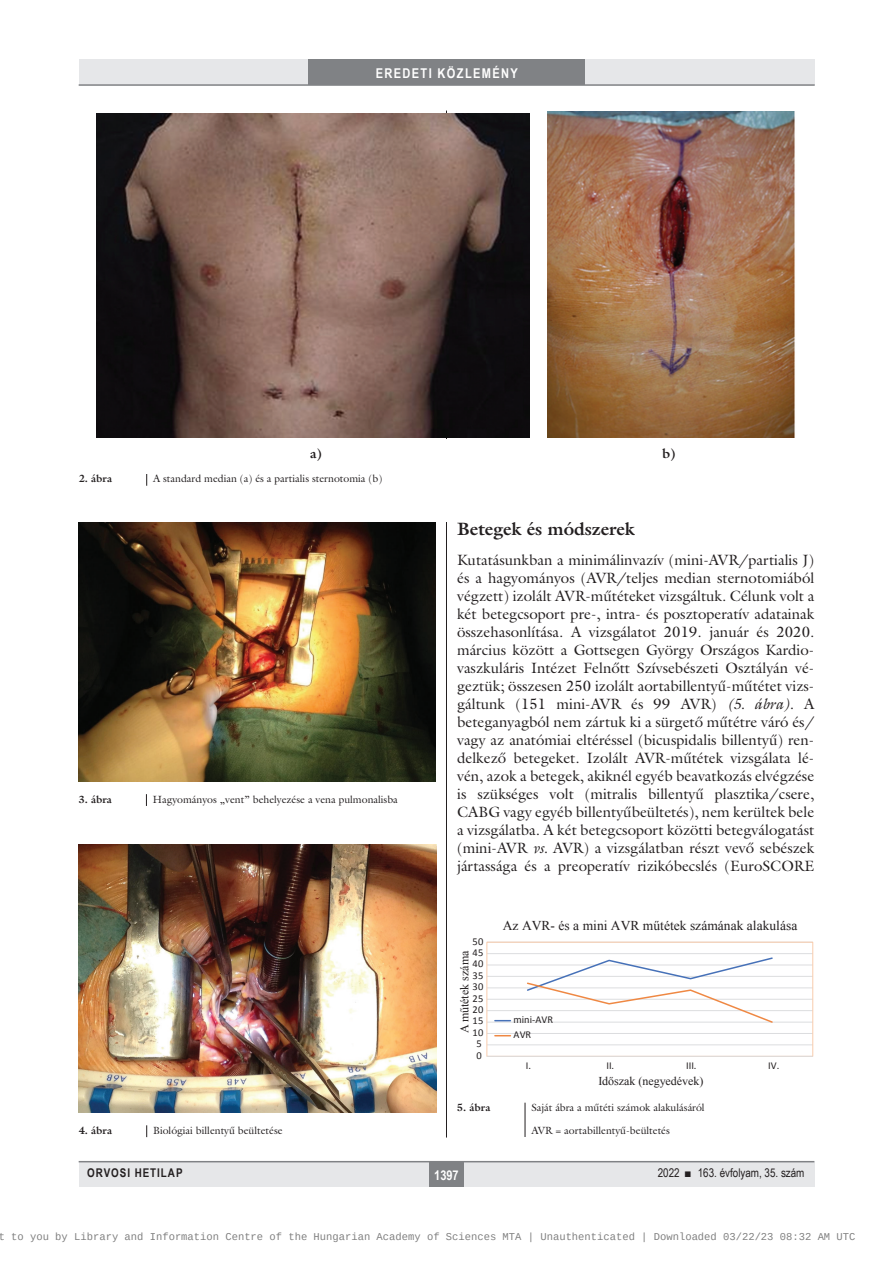
<style>
.page{position:relative;width:893px;height:1263px;background:#fff}
.page>*{position:absolute;margin:0;border:0;box-sizing:border-box;transform-origin:0 0}
.alcimbold{font:700 18px "Galliard Reg";color:#231f20}
.Body_tompa{font:15px/18px "Galliard Reg";color:#231f20;text-align:justify}
.t1{font:13.5px "Times New Roman";color:#231f20}
.t2{font:700 13.5px "Arial Narrow";letter-spacing:.1em;color:#fff}
.roviditesek_cim{font:700 13.5px "Galliard Reg";color:#231f20}
.t3{font:12px "Times New Roman";color:#231f20}
.t4{font:12px "Arial Narrow";color:#231f20}
.t5{font:700 12px "Arial Narrow";letter-spacing:.08em;color:#231f20}
.kepalairas2{font:10.5px "Galliard Reg";color:#231f20}
.t6{font:10.5px "Liberation Mono";color:rgb(0 0 0/.5)}
.t7{font:10.5px/15px "Calibri";letter-spacing:.01em;color:#231f20}
.kepalairas1{font:700 10.5px "Galliard Reg";color:#231f20}
.s1{font-style:italic}
</style>
<div class="page">
<div style="left:79px;top:1161px;width:735px;height:25px;background:#e6e7e9"></div>
<div style="left:429px;top:1161px;width:34px;height:25px;background:#808285"></div>
<hr style="left:79px;top:1161px;width:735px;height:1px;background:#808285">
<div style="left:79px;top:60px;width:735px;height:25px;background:#e6e7e9"></div>
<div style="left:308px;top:60px;width:277px;height:25px;background:#808285"></div>
<hr style="left:79px;top:84px;width:736px;height:2px;background:#808285">
<hr style="left:446px;top:111px;width:1px;height:1026px;background:#231f20">
<img style="left:97px;top:113px;width:433px;height:324px">
<img style="left:548px;top:112px;width:247px;height:326px">
<div style="left:79px;top:474px;width:735px;height:48px;background:#fff"></div>
<svg style="left:146px;top:474px;width:1px;height:12px"></svg>
<svg style="left:146px;top:794px;width:1px;height:12px"></svg>
<svg style="left:146px;top:1125px;width:1px;height:12px"></svg>
<hr style="left:525px;top:1103px;width:1px;height:34px;background:#231f20">
<div style="left:95px;top:439px;width:701px;height:35px;background:#fff"></div>
<img style="left:79px;top:523px;width:357px;height:258px">
<img style="left:79px;top:845px;width:357px;height:268px">
<hr style="left:487px;top:1044px;width:326px;height:1px;background:#dcdddf">
<hr style="left:487px;top:1033px;width:326px;height:1px;background:#dcdddf">
<hr style="left:487px;top:1022px;width:326px;height:1px;background:#dcdddf">
<hr style="left:487px;top:1010px;width:326px;height:1px;background:#dcdddf">
<hr style="left:487px;top:999px;width:326px;height:1px;background:#dcdddf">
<hr style="left:487px;top:987px;width:326px;height:1px;background:#dcdddf">
<hr style="left:487px;top:976px;width:326px;height:1px;background:#dcdddf">
<hr style="left:487px;top:964px;width:326px;height:1px;background:#dcdddf">
<hr style="left:487px;top:953px;width:326px;height:1px;background:#dcdddf">
<div style="left:486px;top:942px;width:327px;height:115px;border:1px solid #f9ccad"></div>
<hr style="left:487px;top:1056px;width:326px;height:1px;background:#dcdddf">
<svg style="left:526px;top:957px;width:248px;height:66px"></svg>
<svg style="left:495px;top:1020px;width:15px;height:1px"></svg>
<svg style="left:495px;top:1035px;width:15px;height:1px"></svg>
<p class="t2" style="left:376px;top:63px;width:144px">EREDETI KÖZLEMÉNY</p>
<p class="roviditesek_cim" style="left:310px;top:444px;width:13px">a)</p>
<p class="roviditesek_cim" style="left:662px;top:444px;width:15px">b)</p>
<p class="kepalairas1" style="left:79px;top:472px;width:35px">2. ábra</p>
<p class="kepalairas2" style="left:153px;top:472px;width:231px">A standard median (a) és a partialis sternotomia (b)</p>
<p class="kepalairas1" style="left:78px;top:792px;width:35px">3. ábra</p>
<p class="kepalairas2" style="left:153px;top:792px;width:247px">Hagyományos „vent” behelyezése a vena pulmonalisba</p>
<p class="kepalairas1" style="left:79px;top:1123px;width:35px">4. ábra</p>
<p class="kepalairas2" style="left:153px;top:1123px;width:131px">Biológiai billentyű beültetése</p>
<p class="alcimbold" style="left:457px;top:517px;width:179px">Betegek és módszerek</p>
<p class="Body_tompa" style="left:457px;top:551px;width:359px">Kutatásunkban a minimálinvazív (mini-AVR/partialis J) és a hagyományos (AVR/teljes median sternotomiából végzett) izolált AVR-műtéteket vizsgáltuk. Célunk volt a két betegcsoport pre-, intra- és posztoperatív adatainak összehasonlítása. A vizsgálatot 2019. január és 2020. március között a Gottsegen György Országos Kardio&shy;vaszkuláris Intézet Felnőtt Szívsebészeti Osztályán vé&shy;geztük; összesen 250 izolált aortabillentyű-műtétet vizs&shy;gáltunk (151 mini-AVR és 99 AVR) <span class="s1">(5. ábra).</span> A beteganyagból nem zártuk ki a sürgető műtétre váró és/ vagy az anatómiai eltéréssel (bicuspidalis billentyű) ren&shy;delkező betegeket. Izolált AVR-műtétek vizsgálata lé&shy;vén, azok a betegek, akiknél egyéb beavatkozás elvégzése is szükséges volt (mitralis billentyű plasztika/csere, CABG vagy egyéb billentyűbeültetés), nem kerültek bele a vizsgálatba. A két betegcsoport közötti betegválogatást (mini-AVR <span class="s1">vs.</span> AVR) a vizsgálatban részt vevő sebészek jártassága és a preoperatív rizikóbecslés (EuroSCORE</p>
<p class="t7" style="left:473px;top:933px;width:12px">50</p>
<p class="t7" style="left:473px;top:945px;width:12px">45</p>
<p class="t3" style="left:456px;top:1033px;width:84px;rotate:-90deg">A műtétek száma</p>
<p class="t7" style="left:473px;top:956px;width:12px">40</p>
<p class="t7" style="left:473px;top:968px;width:12px">35</p>
<p class="t7" style="left:473px;top:979px;width:12px">30</p>
<p class="t7" style="left:473px;top:991px;width:12px">25</p>
<p class="t7" style="left:473px;top:1002px;width:12px">20</p>
<p class="t7" style="left:473px;top:1013px;width:12px">15</p>
<p class="t7" style="left:473px;top:1025px;width:12px">10</p>
<p class="t7" style="left:476px;top:1036px;width:7px">5</p>
<p class="t7" style="left:476px;top:1048px;width:7px">0</p>
<p class="t1" style="left:503px;top:917px;width:296px">Az AVR- és a mini AVR műtétek számának alakulása</p>
<p class="t7" style="left:514px;top:1012px;width:41px">mini-AVR<br>AVR</p>
<p class="t7" style="left:526px;top:1057px;width:7px">I.</p>
<p class="t7" style="left:606px;top:1057px;width:9px">II.</p>
<p class="t7" style="left:686px;top:1057px;width:12px">III.</p>
<p class="t7" style="left:768px;top:1057px;width:13px">IV.</p>
<p class="t3" style="left:598px;top:1073px;width:107px">Időszak (negyedévek)</p>
<p class="kepalairas1" style="left:457px;top:1101px;width:35px">5. ábra</p>
<p class="kepalairas2" style="left:531px;top:1101px;width:175px">Saját ábra a műtéti számok alakulásáról</p>
<p class="kepalairas2" style="left:531px;top:1123px;width:140px">AVR = aortabillentyű-beültetés</p>
<p class="t5" style="left:87px;top:1164px;width:97px">ORVOSI HETILAP</p>
<p class="t2" style="left:434px;top:1165px;width:26px">1397</p>
<p class="t4" style="left:658px;top:1164px;width:148px">2022 ■ 163. évfolyam, 35. szám</p>
<p class="t6" style="left:-1px;top:1232px;width:858px">t to you by Library and Information Centre of the Hungarian Academy of Sciences MTA | Unauthenticated | Downloaded 03/22/23 08:32 AM UTC</p>
</div>
